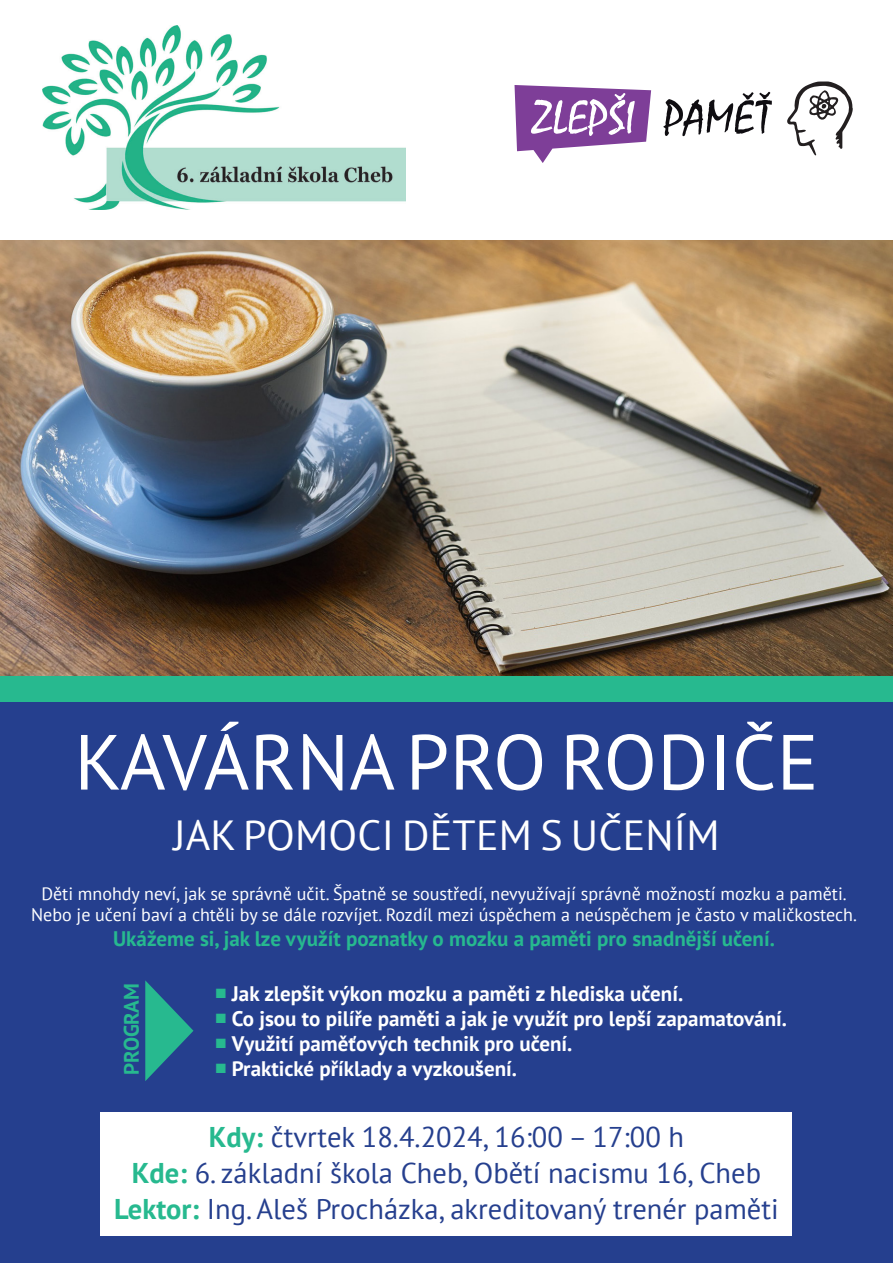
<style>
.page{position:relative;width:893px;height:1263px;background:#fff}
.page>*{position:absolute;margin:0;border:0;box-sizing:border-box;transform-origin:0 0}
.t1{font:78px "PT Sans";letter-spacing:.005em;color:#fff}
.t2{font:42px "PT Sans";letter-spacing:.005em;color:#fff}
.t3{font:28.5px/35.7px "PT Sans";color:#253f8e;text-align:center}
.t4{font:700 21px "PT Sans";color:#fff}
.t5{font:700 21px "PT Sans";color:#27b98f}
.t6{font:18px/21.6px "PT Sans";color:#fff;text-align:center}
.s1{color:#27b98f}
.s2{font-weight:700;color:#27b98f}
</style>
<div class="page">
<div style="left:0;top:634px;width:893px;height:629px;background:#253f8e"></div>
<img style="left:0;top:240px;width:893px;height:436px">
<img style="left:43px;top:26px;width:362px;height:184px">
<div style="left:0;top:676px;width:893px;height:26px;background:#27b98f"></div>
<svg style="left:145px;top:980px;width:48px;height:101px"></svg>
<svg style="left:514px;top:85px;width:137px;height:78px"></svg>
<svg style="left:663px;top:92px;width:109px;height:44px"></svg>
<svg style="left:787px;top:81px;width:66px;height:74px"></svg>
<div style="left:101px;top:1112px;width:691px;height:123px;background:#fff"></div>
<h1 class="t1" style="left:74px;top:712px;width:746px">KAVÁRNA PRO RODIČE</h1>
<h2 class="t2" style="left:173px;top:808px;width:548px">JAK POMOCI DĚTEM S UČENÍM</h2>
<p class="t6" style="left:31px;top:882px;width:827px">Děti mnohdy neví, jak se správně učit. Špatně se soustředí, nevyužívají správně možností mozku a paměti.<br>Nebo je učení baví a chtěli by se dále rozvíjet. Rozdíl mezi úspěchem a neúspěchem je často v maličkostech.</p>
<p class="t5" style="left:113px;top:925px;width:663px">Ukážeme si, jak lze využít poznatky o mozku a paměti pro snadnější učení.</p>
<p class="t4" style="left:216px;top:979px;width:469px"><span class="s1">■</span> Jak zlepšit výkon mozku a paměti z hlediska učení.</p>
<p class="t4" style="left:216px;top:1004px;width:573px"><span class="s1">■</span> Co jsou to pilíře paměti a jak je využít pro lepší zapamatování.</p>
<p class="t4" style="left:216px;top:1030px;width:358px"><span class="s1">■</span> Využití paměťových technik pro učení.</p>
<p class="t5" style="left:118px;top:1075px;width:94px;rotate:-90deg">PROGRAM</p>
<p class="t4" style="left:216px;top:1055px;width:303px"><span class="s1">■</span> Praktické příklady a vyzkoušení.</p>
<h3 class="t3" style="left:114px;top:1119px;width:666px"><span class="s2">Kdy:</span> čtvrtek 18.4.2024, 16:00 – 17:00 h<br><span class="s2">Kde:</span> 6. základní škola Cheb, Obětí nacismu 16, Cheb<br><span class="s2">Lektor:</span> Ing. Aleš Procházka, akreditovaný trenér paměti</h3>
</div>
